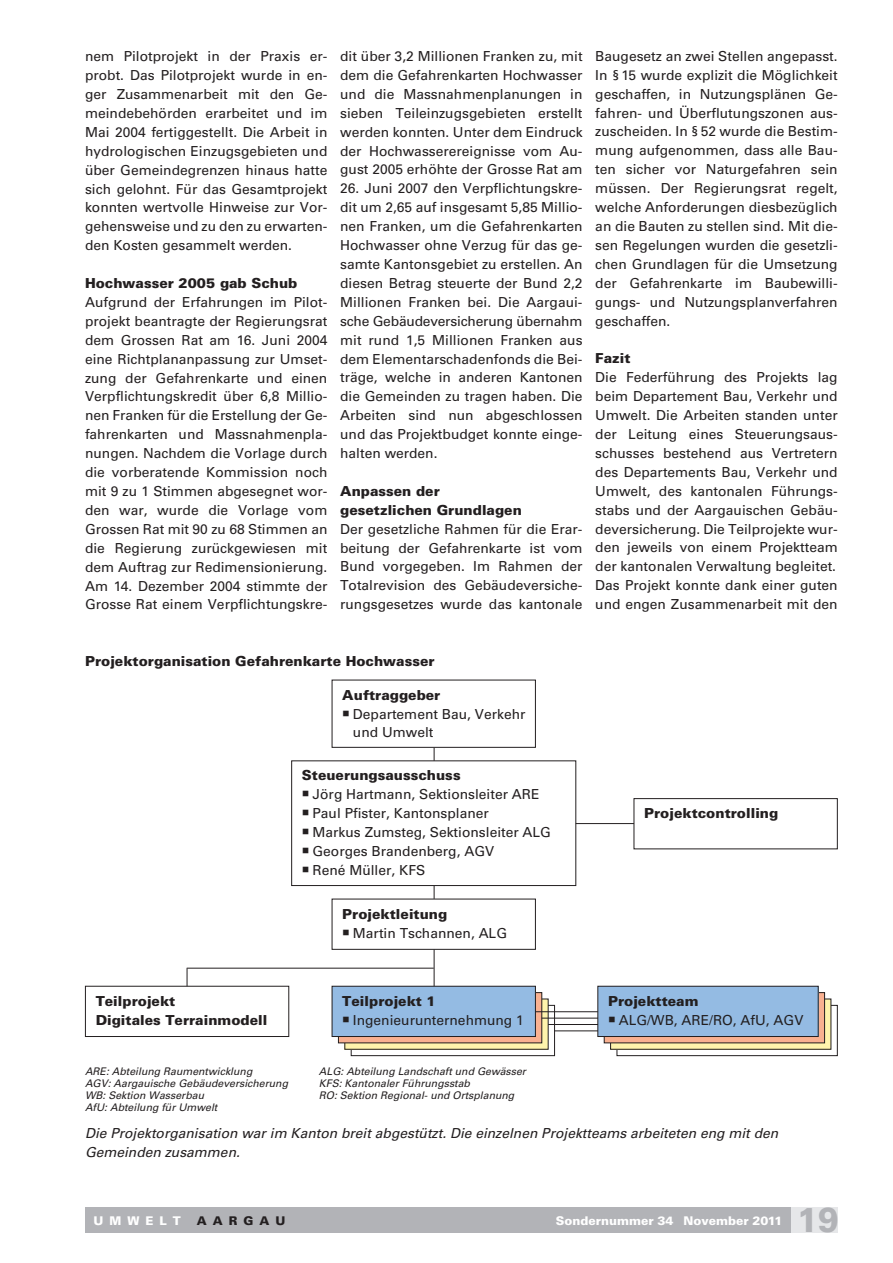
<style>
.page{position:relative;width:893px;height:1263px;background:#fff}
.page>*{position:absolute;margin:0;border:0;box-sizing:border-box;transform-origin:0 0}
.t1{font:900 34.5px "Univers LT Std";color:#b2b3b7;scale:.9 1}
.t2{font:13.8px/18.9px "Univers LT Std";color:#231f20;text-align:justify}
.t3{font:900 13.8px/18.9px "Univers LT Std";color:#231f20}
.t4{font:italic 13.8px/18.9px "Univers LT Std";color:#231f20}
.t5{font:900 12px "Univers LT Std";color:#fff}
.t6{font:900 12px "Univers LT Std";letter-spacing:.5em;color:#231f20}
.t7{font:italic 10.5px "Univers LT Std";color:#231f20}
.s1{font-family:"Carta"}
.s2{font-weight:900}
</style>
<div class="page">
<div style="left:85px;top:1207px;width:706px;height:26px;background:#b2b3b7"></div>
<div style="left:791px;top:1207px;width:47px;height:26px;background:#e6e7e9"></div>
<div style="left:332px;top:680px;width:204px;height:68px;border:1px solid #231f20"></div>
<div style="left:332px;top:899px;width:204px;height:51px;border:1px solid #231f20"></div>
<div style="left:351px;top:1005px;width:204px;height:51px;border:1px solid #231f20"></div>
<svg style="left:346px;top:1000px;width:201px;height:48px"></svg>
<div style="left:344px;top:998px;width:205px;height:52px;border:1px solid #231f20"></div>
<div style="left:338px;top:992px;width:204px;height:51px;background:#f9b191"></div>
<div style="left:332px;top:986px;width:203px;height:50px;background:#94bbe3"></div>
<div style="left:332px;top:986px;width:204px;height:51px;border:1px solid #231f20"></div>
<div style="left:85px;top:986px;width:204px;height:51px;border:1px solid #231f20"></div>
<div style="left:291px;top:760px;width:285px;height:126px;border:1px solid #231f20"></div>
<div style="left:634px;top:798px;width:204px;height:51px;border:1px solid #231f20"></div>
<svg style="left:434px;top:748px;width:1px;height:13px"></svg>
<svg style="left:434px;top:886px;width:1px;height:13px"></svg>
<hr style="left:434px;top:949px;width:1px;height:37px;background:#231f20">
<hr style="left:576px;top:823px;width:58px;height:1px;background:#231f20">
<hr style="left:187px;top:968px;width:247px;height:1px;background:#231f20">
<svg style="left:187px;top:968px;width:1px;height:18px"></svg>
<hr style="left:535px;top:1011px;width:63px;height:1px;background:#231f20">
<hr style="left:542px;top:1018px;width:62px;height:1px;background:#231f20">
<hr style="left:548px;top:1024px;width:63px;height:1px;background:#231f20">
<hr style="left:554px;top:1030px;width:63px;height:1px;background:#231f20">
<div style="left:617px;top:1005px;width:221px;height:51px;border:1px solid #231f20"></div>
<svg style="left:612px;top:1000px;width:217px;height:48px"></svg>
<div style="left:610px;top:998px;width:221px;height:52px;border:1px solid #231f20"></div>
<div style="left:604px;top:992px;width:221px;height:51px;background:#f9b191"></div>
<div style="left:598px;top:986px;width:220px;height:50px;background:#94bbe3"></div>
<div style="left:597px;top:986px;width:222px;height:51px;border:1px solid #231f20"></div>
<p class="t2" style="left:85px;top:47px;width:244px">nem Pilotprojekt in der Praxis er&shy;probt. Das Pilotprojekt wurde in en&shy;ger Zusammenarbeit mit den Ge&shy;meindebehörden erarbeitet und im Mai 2004 fertiggestellt. Die Arbeit in hydrologischen Einzugsgebieten und über Gemeindegrenzen hinaus hatte sich gelohnt. Für das Gesamtprojekt konnten wertvolle Hinweise zur Vor&shy;gehensweise und zu den zu erwarten&shy;den Kosten gesammelt werden.</p>
<p class="t3" style="left:85px;top:273px;width:214px">Hochwasser 2005 gab Schub</p>
<p class="t2" style="left:85px;top:293px;width:244px">Aufgrund der Erfahrungen im Pilot&shy;projekt beantragte der Regierungsrat dem Grossen Rat am 16. Juni 2004 eine Richtplananpassung zur Umset&shy;zung der Gefahrenkarte und einen Verpflichtungskredit über 6,8 Millio&shy;nen Franken für die Erstellung der Ge&shy;fahrenkarten und Massnahmenpla&shy;nungen. Nachdem die Vorlage durch die vorberatende Kommission noch mit 9 zu 1 Stimmen abgesegnet wor&shy;den war, wurde die Vorlage vom Grossen Rat mit 90 zu 68 Stimmen an die Regierung zurückgewiesen mit dem Auftrag zur Redimensionierung.<br>Am 14. Dezember 2004 stimmte der Grosse Rat einem Verpflichtungskre-</p>
<p class="t2" style="left:340px;top:47px;width:244px">dit über 3,2 Millionen Franken zu, mit dem die Gefahrenkarten Hochwasser und die Massnahmenplanungen in sieben Teileinzugsgebieten erstellt werden konnten. Unter dem Eindruck der Hochwasserereignisse vom Au&shy;gust 2005 erhöhte der Grosse Rat am</p>
<p class="t2" style="left:340px;top:179px;width:244px">26. Juni 2007 den Verpflichtungskre&shy;dit um 2,65 auf insgesamt 5,85 Millio&shy;nen Franken, um die Gefahrenkarten Hochwasser ohne Verzug für das ge&shy;samte Kantonsgebiet zu erstellen. An diesen Betrag steuerte der Bund 2,2<br>Millionen Franken bei. Die Aargaui&shy;sche Gebäudeversicherung übernahm mit rund 1,5 Millionen Franken aus dem Elementarschadenfonds die Bei&shy;träge, welche in anderen Kantonen die Gemeinden zu tragen haben. Die Arbeiten sind nun abgeschlossen und das Projektbudget konnte einge&shy;halten werden.</p>
<p class="t3" style="left:340px;top:481px;width:183px">Anpassen der gesetzlichen Grundlagen</p>
<p class="t2" style="left:340px;top:519px;width:244px">Der gesetzliche Rahmen für die Erar&shy;beitung der Gefahrenkarte ist vom Bund vorgegeben. Im Rahmen der Totalrevision des Gebäudeversiche&shy;rungsgesetzes wurde das kantonale</p>
<p class="t2" style="left:595px;top:47px;width:244px">Baugesetz an zwei Stellen angepasst.<br>In §15 wurde explizit die Möglichkeit geschaffen, in Nutzungsplänen Ge&shy;fahren- und Überflutungszonen aus&shy;zuscheiden. In §52 wurde die Bestim&shy;mung aufgenommen, dass alle Bau&shy;ten sicher vor Naturgefahren sein müssen. Der Regierungsrat regelt, welche Anforderungen diesbezüglich an die Bauten zu stellen sind. Mit die&shy;sen Regelungen wurden die gesetzli&shy;chen Grundlagen für die Umsetzung der Gefahrenkarte im Baubewilli&shy;gungs- und Nutzungsplanverfahren geschaffen.</p>
<p class="t3" style="left:595px;top:349px;width:37px">Fazit</p>
<p class="t2" style="left:595px;top:368px;width:244px">Die Federführung des Projekts lag beim Departement Bau, Verkehr und Umwelt. Die Arbeiten standen unter der Leitung eines Steuerungsaus&shy;schusses bestehend aus Vertretern des Departements Bau, Verkehr und Umwelt, des kantonalen Führungs&shy;stabs und der Aargauischen Gebäu&shy;deversicherung. Die Teilprojekte wur&shy;den jeweils von einem Projektteam der kantonalen Verwaltung begleitet.<br>Das Projekt konnte dank einer guten und engen Zusammenarbeit mit den</p>
<p class="t3" style="left:85px;top:651px;width:351px">Projektorganisation Gefahrenkarte Hochwasser</p>
<p class="t3" style="left:342px;top:685px;width:100px">Auftraggeber</p>
<p class="t2" style="left:342px;top:704px;width:185px"><span class="s1">h</span> Departement Bau, Verkehr</p>
<p class="t2" style="left:353px;top:723px;width:82px">und Umwelt</p>
<p class="t2" style="left:302px;top:766px;width:251px;text-align:left"><span class="s2">Steuerungsausschuss<br></span><span class="s1">h</span> Jörg Hartmann, Sektionsleiter ARE<br><span class="s1">h</span> Paul Pfister, Kantonsplaner<br><span class="s1">h</span> Markus Zumsteg, Sektionsleiter ALG <span class="s1">h</span> Georges Brandenberg, AGV<br><span class="s1">h</span> René Müller, KFS</p>
<p class="t2" style="left:342px;top:904px;width:166px"><span class="s2">Projektleitung<br></span><span class="s1">h</span> Martin Tschannen, ALG</p>
<p class="t3" style="left:644px;top:804px;width:136px">Projektcontrolling</p>
<p class="t3" style="left:96px;top:991px;width:173px">Teilprojekt<br>Digitales Terrainmodell</p>
<p class="t2" style="left:342px;top:991px;width:183px"><span class="s2">Teilprojekt 1<br></span><span class="s1">h</span> Ingenieurunternehmung 1</p>
<p class="t7" style="left:85px;top:1065px;width:169px">ARE: Abteilung Raumentwicklung</p>
<p class="t7" style="left:319px;top:1065px;width:209px">ALG: Abteilung Landschaft und Gewässer</p>
<p class="t7" style="left:85px;top:1077px;width:205px">AGV: Aargauische Gebäudeversicherung</p>
<p class="t7" style="left:319px;top:1077px;width:153px">KFS: Kantonaler Führungsstab</p>
<p class="t7" style="left:85px;top:1089px;width:121px">WB: Sektion Wasserbau</p>
<p class="t7" style="left:319px;top:1089px;width:197px">RO: Sektion Regional- und Ortsplanung</p>
<p class="t7" style="left:85px;top:1101px;width:134px">AfU: Abteilung für Umwelt</p>
<p class="t2" style="left:608px;top:991px;width:197px"><span class="s2">Projektteam<br></span><span class="s1">h</span> ALG/WB, ARE/RO, AfU, AGV</p>
<p class="t4" style="left:85px;top:1124px;width:695px">Die Projektorganisation war im Kanton breit abgestützt. Die einzelnen Projektteams arbeiteten eng mit den<br>Gemeinden zusammen.</p>
<p class="t5" style="left:94px;top:1213px;width:89px">UMWELT</p>
<p class="t6" style="left:197px;top:1213px;width:90px">AARGAU</p>
<p class="t5" style="left:556px;top:1213px;width:228px">Sondernummer 34 November 2011</p>
<h1 class="t1" style="left:797px;top:1198px;width:48px">19</h1>
</div>
